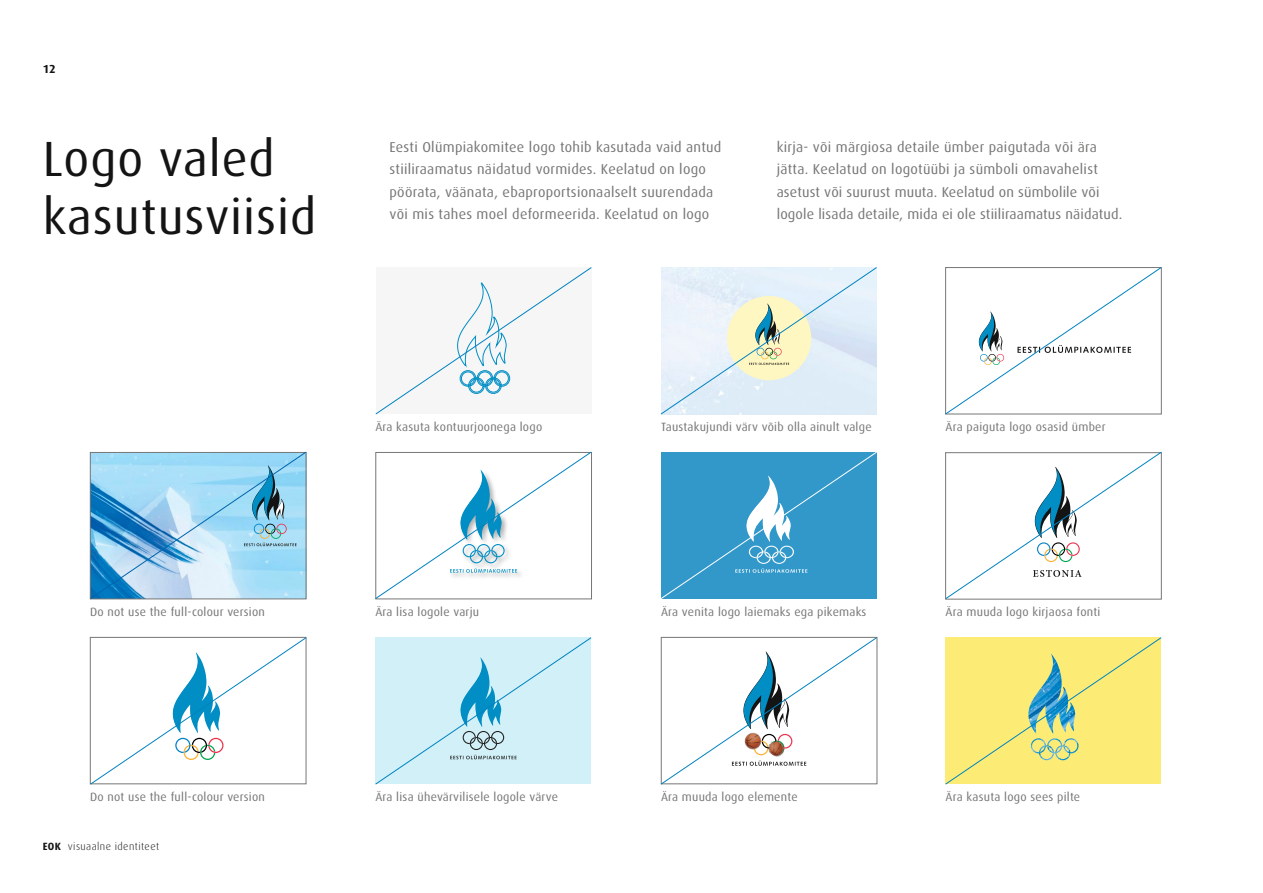
<style>
.page{position:relative;width:1263px;height:893px;background:#fff}
.page>*{position:absolute;margin:0;border:0;box-sizing:border-box;transform-origin:0 0}
.t1{font:49.5px/58.5px "Dax";letter-spacing:.02em;color:#131413}
.t2{font:14.25px/22.5px "Dax";letter-spacing:.02em;color:#757574}
.t3{font:12px "Dax";letter-spacing:.02em;color:#757574}
.t4{font:700 11.7px "Dax";color:#131413}
.t5{font:300 10.5px "Dax";letter-spacing:.04em;color:#131413}
.s1{font-weight:700}
</style>
<div class="page">
<div style="left:375px;top:267px;width:217px;height:148px;background:#f6f6f6"></div>
<svg style="left:660px;top:267px;width:217px;height:148px;background:#e2eced"></svg>
<svg style="left:945px;top:267px;width:217px;height:148px"></svg>
<svg style="left:89px;top:451px;width:218px;height:149px;background:#95cae8"></svg>
<svg style="left:375px;top:451px;width:217px;height:149px"></svg>
<svg style="left:945px;top:452px;width:217px;height:148px"></svg>
<svg style="left:89px;top:637px;width:218px;height:148px"></svg>
<svg style="left:375px;top:637px;width:217px;height:148px;background:#c6eaf3"></svg>
<svg style="left:660px;top:637px;width:218px;height:148px"></svg>
<svg style="left:945px;top:637px;width:217px;height:148px;background:#ede67d"></svg>
<svg style="left:661px;top:452px;width:216px;height:147px;background:#3d9dcc"></svg>
<p class="t4" style="left:43px;top:62px;width:15px">12</p>
<h1 class="t1" style="left:43px;top:130px;width:275px">Logo valed kasutusviisid</h1>
<p class="t2" style="left:389px;top:136px;width:333px">Eesti Olümpiakomitee logo tohib kasutada vaid antud stiiliraamatus näidatud vormides. Keelatud on logo pöörata, väänata, ebaproportsionaalselt suurendada või mis tahes moel deformeerida. Keelatud on logo</p>
<p class="t2" style="left:777px;top:136px;width:347px">kirja- või märgiosa detaile ümber paigutada või ära jätta. Keelatud on logotüübi ja sümboli omavahelist asetust või suurust muuta. Keelatud on sümbolile või logole lisada detaile, mida ei ole stiiliraamatus näidatud.</p>
<p class="t3" style="left:90px;top:605px;width:176px">Do not use the full-colour version</p>
<p class="t3" style="left:90px;top:790px;width:176px">Do not use the full-colour version</p>
<p class="t5" style="left:43px;top:840px;width:118px"><span class="s1">EOK</span> visuaalne identiteet</p>
<p class="t3" style="left:375px;top:420px;width:168px">Ära kasuta kontuurjoonega logo</p>
<p class="t3" style="left:661px;top:420px;width:212px">Taustakujundi värv võib olla ainult valge</p>
<p class="t3" style="left:946px;top:420px;width:162px">Ära paiguta logo osasid ümber</p>
<p class="t3" style="left:375px;top:605px;width:105px">Ära lisa logole varju</p>
<p class="t3" style="left:661px;top:605px;width:207px">Ära venita logo laiemaks ega pikemaks</p>
<p class="t3" style="left:946px;top:605px;width:156px">Ära muuda logo kirjaosa fonti</p>
<p class="t3" style="left:375px;top:790px;width:184px">Ära lisa ühevärvilisele logole värve</p>
<p class="t3" style="left:661px;top:790px;width:138px">Ära muuda logo elemente</p>
<p class="t3" style="left:946px;top:790px;width:136px">Ära kasuta logo sees pilte</p>
</div>
